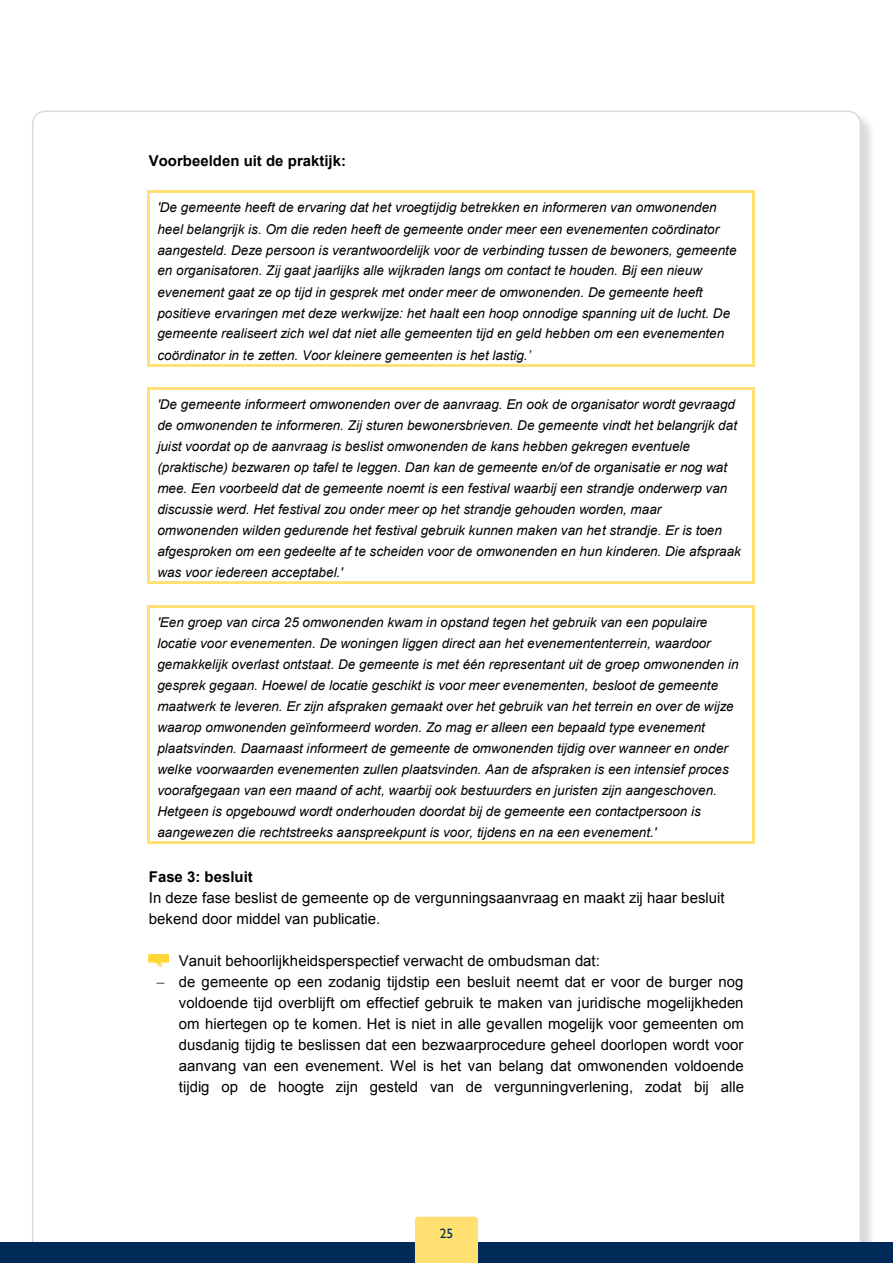
<style>
.page{position:relative;width:893px;height:1263px;background:#fff}
.page>*{position:absolute;margin:0;border:0;box-sizing:border-box;transform-origin:0 0}
.t1{font:15px/21px "Arial";color:#000}
.t2{font:700 15px "Arial";color:#000}
.t3{font:italic 13.5px/21px "Arial";letter-spacing:.005em;color:#000}
.t4{font:13.5px "Gill Sans";color:#002b58}
.s1{font-weight:700}
</style>
<div class="page">
<div style="left:0;top:1242px;width:893px;height:21px;background:#002b58"></div>
<div style="left:415px;top:1217px;width:63px;height:46px;background:#ffe070"></div>
<hr style="left:149px;top:191px;width:603px;height:2px;background:#ffe177">
<hr style="left:147px;top:193px;width:2px;height:23px;background:#ffe177">
<hr style="left:752px;top:193px;width:3px;height:23px;background:#ffe177">
<hr style="left:147px;top:216px;width:2px;height:21px;background:#ffe177">
<hr style="left:752px;top:216px;width:3px;height:21px;background:#ffe177">
<hr style="left:147px;top:237px;width:2px;height:21px;background:#ffe177">
<hr style="left:752px;top:237px;width:3px;height:21px;background:#ffe177">
<hr style="left:147px;top:258px;width:2px;height:21px;background:#ffe177">
<hr style="left:752px;top:258px;width:3px;height:21px;background:#ffe177">
<hr style="left:147px;top:279px;width:2px;height:21px;background:#ffe177">
<hr style="left:752px;top:279px;width:3px;height:21px;background:#ffe177">
<hr style="left:147px;top:300px;width:2px;height:21px;background:#ffe177">
<hr style="left:752px;top:300px;width:3px;height:21px;background:#ffe177">
<hr style="left:147px;top:321px;width:2px;height:21px;background:#ffe177">
<hr style="left:752px;top:321px;width:3px;height:21px;background:#ffe177">
<hr style="left:149px;top:364px;width:603px;height:2px;background:#ffe177">
<hr style="left:147px;top:342px;width:2px;height:22px;background:#ffe177">
<hr style="left:752px;top:342px;width:3px;height:22px;background:#ffe177">
<hr style="left:149px;top:387px;width:603px;height:3px;background:#ffe177">
<hr style="left:147px;top:390px;width:2px;height:22px;background:#ffe177">
<hr style="left:752px;top:390px;width:3px;height:22px;background:#ffe177">
<hr style="left:147px;top:412px;width:2px;height:21px;background:#ffe177">
<hr style="left:752px;top:412px;width:3px;height:21px;background:#ffe177">
<hr style="left:147px;top:433px;width:2px;height:21px;background:#ffe177">
<hr style="left:752px;top:433px;width:3px;height:21px;background:#ffe177">
<hr style="left:147px;top:454px;width:2px;height:21px;background:#ffe177">
<hr style="left:752px;top:454px;width:3px;height:21px;background:#ffe177">
<hr style="left:147px;top:475px;width:2px;height:21px;background:#ffe177">
<hr style="left:752px;top:475px;width:3px;height:21px;background:#ffe177">
<hr style="left:147px;top:496px;width:2px;height:21px;background:#ffe177">
<hr style="left:752px;top:496px;width:3px;height:21px;background:#ffe177">
<hr style="left:147px;top:517px;width:2px;height:21px;background:#ffe177">
<hr style="left:752px;top:517px;width:3px;height:21px;background:#ffe177">
<hr style="left:147px;top:538px;width:2px;height:21px;background:#ffe177">
<hr style="left:752px;top:538px;width:3px;height:21px;background:#ffe177">
<hr style="left:149px;top:582px;width:603px;height:2px;background:#ffe177">
<hr style="left:147px;top:559px;width:2px;height:23px;background:#ffe177">
<hr style="left:752px;top:559px;width:3px;height:23px;background:#ffe177">
<hr style="left:149px;top:605px;width:603px;height:2px;background:#ffe177">
<hr style="left:147px;top:607px;width:2px;height:23px;background:#ffe177">
<hr style="left:752px;top:607px;width:3px;height:23px;background:#ffe177">
<hr style="left:147px;top:630px;width:2px;height:21px;background:#ffe177">
<hr style="left:752px;top:630px;width:3px;height:21px;background:#ffe177">
<hr style="left:147px;top:651px;width:2px;height:21px;background:#ffe177">
<hr style="left:752px;top:651px;width:3px;height:21px;background:#ffe177">
<hr style="left:147px;top:672px;width:2px;height:21px;background:#ffe177">
<hr style="left:752px;top:672px;width:3px;height:21px;background:#ffe177">
<hr style="left:147px;top:693px;width:2px;height:21px;background:#ffe177">
<hr style="left:752px;top:693px;width:3px;height:21px;background:#ffe177">
<hr style="left:147px;top:714px;width:2px;height:21px;background:#ffe177">
<hr style="left:752px;top:714px;width:3px;height:21px;background:#ffe177">
<hr style="left:147px;top:735px;width:2px;height:21px;background:#ffe177">
<hr style="left:752px;top:735px;width:3px;height:21px;background:#ffe177">
<hr style="left:147px;top:756px;width:2px;height:21px;background:#ffe177">
<hr style="left:752px;top:756px;width:3px;height:21px;background:#ffe177">
<hr style="left:147px;top:777px;width:2px;height:21px;background:#ffe177">
<hr style="left:752px;top:777px;width:3px;height:21px;background:#ffe177">
<hr style="left:147px;top:798px;width:2px;height:21px;background:#ffe177">
<hr style="left:752px;top:798px;width:3px;height:21px;background:#ffe177">
<hr style="left:149px;top:841px;width:603px;height:2px;background:#ffe177">
<hr style="left:147px;top:819px;width:2px;height:22px;background:#ffe177">
<hr style="left:752px;top:819px;width:3px;height:22px;background:#ffe177">
<img style="left:149px;top:954px;width:20px;height:12px">
<p class="t2" style="left:149px;top:151px;width:199px">Voorbeelden uit de praktijk:</p>
<p class="t3" style="left:157px;top:197px;width:581px">'De gemeente heeft de ervaring dat het vroegtijdig betrekken en informeren van omwonenden heel belangrijk is. Om die reden heeft de gemeente onder meer een evenementen coördinator aangesteld. Deze persoon is verantwoordelijk voor de verbinding tussen de bewoners, gemeente en organisatoren. Zij gaat jaarlijks alle wijkraden langs om contact te houden. Bij een nieuw evenement gaat ze op tijd in gesprek met onder meer de omwonenden. De gemeente heeft positieve ervaringen met deze werkwijze: het haalt een hoop onnodige spanning uit de lucht. De gemeente realiseert zich wel dat niet alle gemeenten tijd en geld hebben om een evenementen coördinator in te zetten. Voor kleinere gemeenten is het lastig.’</p>
<p class="t3" style="left:157px;top:394px;width:585px">'De gemeente informeert omwonenden over de aanvraag. En ook de organisator wordt gevraagd de omwonenden te informeren. Zij sturen bewonersbrieven. De gemeente vindt het belangrijk dat juist voordat op de aanvraag is beslist omwonenden de kans hebben gekregen eventuele (praktische) bezwaren op tafel te leggen. Dan kan de gemeente en/of de organisatie er nog wat mee. Een voorbeeld dat de gemeente noemt is een festival waarbij een strandje onderwerp van discussie werd. Het festival zou onder meer op het strandje gehouden worden, maar omwonenden wilden gedurende het festival gebruik kunnen maken van het strandje. Er is toen afgesproken om een gedeelte af te scheiden voor de omwonenden en hun kinderen. Die afspraak was voor iedereen acceptabel.'</p>
<p class="t3" style="left:157px;top:611px;width:583px">'Een groep van circa 25 omwonenden kwam in opstand tegen het gebruik van een populaire locatie voor evenementen. De woningen liggen direct aan het evenemententerrein, waardoor gemakkelijk overlast ontstaat. De gemeente is met één representant uit de groep omwonenden in gesprek gegaan. Hoewel de locatie geschikt is voor meer evenementen, besloot de gemeente maatwerk te leveren. Er zijn afspraken gemaakt over het gebruik van het terrein en over de wijze waarop omwonenden geïnformeerd worden. Zo mag er alleen een bepaald type evenement plaatsvinden. Daarnaast informeert de gemeente de omwonenden tijdig over wanneer en onder welke voorwaarden evenementen zullen plaatsvinden. Aan de afspraken is een intensief proces voorafgegaan van een maand of acht, waarbij ook bestuurders en juristen zijn aangeschoven.<br>Hetgeen is opgebouwd wordt onderhouden doordat bij de gemeente een contactpersoon is aangewezen die rechtstreeks aanspreekpunt is voor, tijdens en na een evenement.'</p>
<p class="t1" style="left:149px;top:866px;width:577px"><span class="s1">Fase 3: besluit<br></span>In deze fase beslist de gemeente op de vergunningsaanvraag en maakt zij haar besluit bekend door middel van publicatie.</p>
<p class="t1" style="left:179px;top:951px;width:567px">Vanuit behoorlijkheidsperspectief verwacht de ombudsman dat:<br>de gemeente op een zodanig tijdstip een besluit neemt dat er voor de burger nog voldoende tijd overblijft om effectief gebruik te maken van juridische mogelijkheden om hiertegen op te komen. Het is niet in alle gevallen mogelijk voor gemeenten om dusdanig tijdig te beslissen dat een bezwaarprocedure geheel doorlopen wordt voor aanvang van een evenement. Wel is het van belang dat omwonenden voldoende tijdig op de hoogte zijn gesteld van de vergunningverlening, zodat bij alle</p>
<p class="t4" style="left:440px;top:1225px;width:15px">25</p>
</div>
